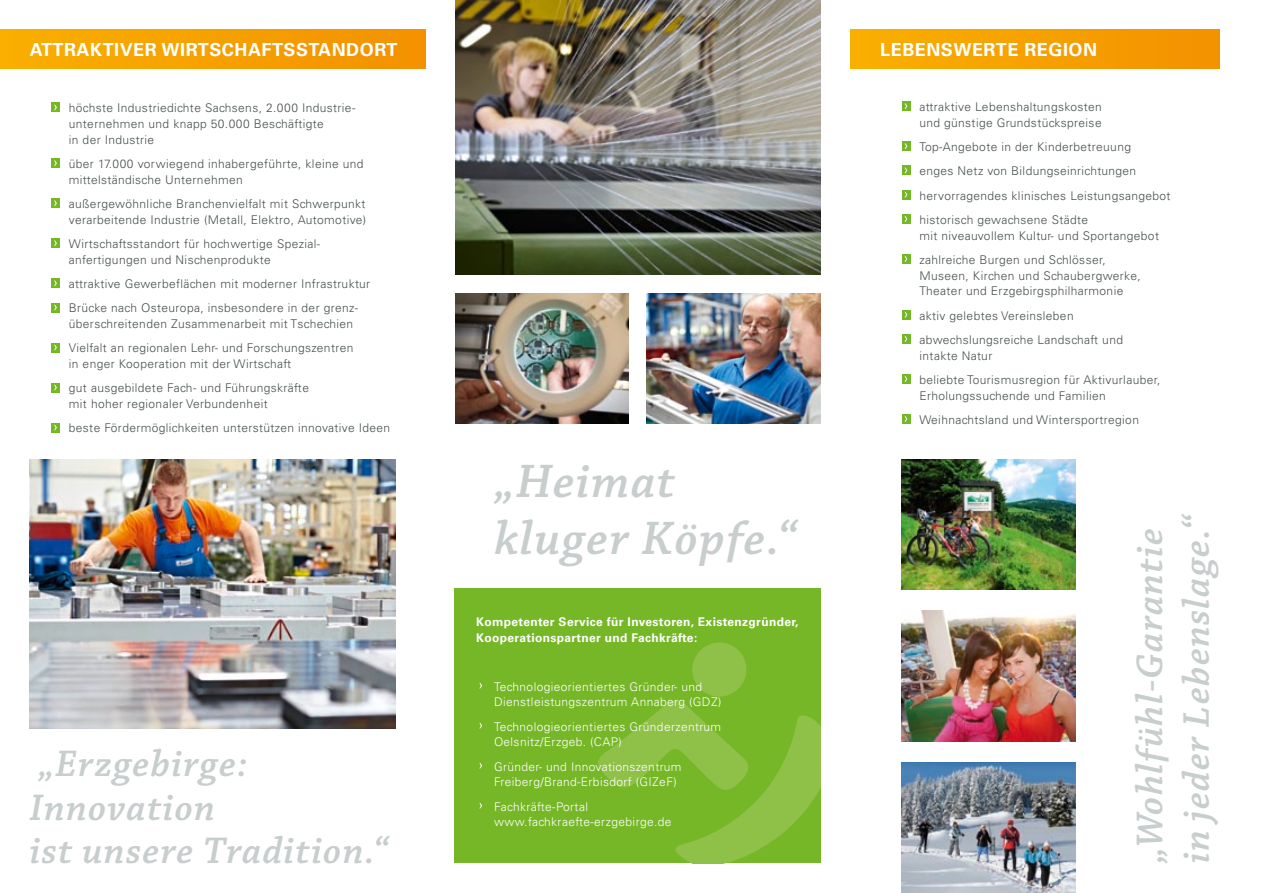
<style>
.page{position:relative;width:1263px;height:893px;background:#fff}
.page>*{position:absolute;margin:0;border:0;box-sizing:border-box;transform-origin:0 0}
.t1{font:italic 600 49.5px/57px "Chaparral Pro";letter-spacing:.03em;color:#c8cdcd}
.t2{font:italic 600 39px/43.5px "Chaparral Pro";letter-spacing:.03em;color:#c8cdcd}
.t3{font:700 18px "Univers";letter-spacing:.03em;color:#fff}
.t4{font:300 12px/24.3px "Univers";letter-spacing:.03em;color:#474f4e}
.t5{font:300 12px/15.8px "Univers";letter-spacing:.03em;color:#fff}
.t6{font:700 12px/15.8px "Univers";letter-spacing:.03em;color:#fff}
</style>
<div class="page">
<img style="left:901px;top:459px;width:174px;height:131px">
<img style="left:455px;top:293px;width:174px;height:131px">
<img style="left:647px;top:293px;width:174px;height:131px">
<img style="left:901px;top:611px;width:174px;height:130px">
<img style="left:455px;top:0;width:366px;height:274px">
<img style="left:901px;top:762px;width:174px;height:131px">
<img style="left:30px;top:459px;width:365px;height:270px">
<div style="left:0;top:30px;width:425px;height:38px;background:linear-gradient(to right,#f9af00,#f39200)"></div>
<svg style="left:51px;top:103px;width:9px;height:9px"></svg>
<div style="left:51px;top:158px;width:9px;height:10px;background:#76b727"></div>
<svg style="left:54px;top:160px;width:3px;height:6px"></svg>
<div style="left:51px;top:198px;width:9px;height:10px;background:#76b727"></div>
<svg style="left:54px;top:200px;width:3px;height:6px"></svg>
<div style="left:51px;top:238px;width:9px;height:10px;background:#76b727"></div>
<svg style="left:54px;top:240px;width:3px;height:6px"></svg>
<div style="left:51px;top:278px;width:9px;height:10px;background:#76b727"></div>
<svg style="left:54px;top:280px;width:3px;height:6px"></svg>
<svg style="left:51px;top:303px;width:9px;height:9px"></svg>
<svg style="left:51px;top:343px;width:9px;height:9px"></svg>
<svg style="left:51px;top:383px;width:9px;height:9px"></svg>
<svg style="left:51px;top:423px;width:9px;height:9px"></svg>
<div style="left:455px;top:589px;width:366px;height:274px;background:#76b727"></div>
<div style="left:692px;top:642px;width:54px;height:55px;background:#8fc149;border-radius:50%"></div>
<svg style="left:598px;top:700px;width:223px;height:163px"></svg>
<div style="left:850px;top:30px;width:369px;height:38px;background:linear-gradient(to right,#f9b000,#f39200)"></div>
<div style="left:901px;top:101px;width:9px;height:10px;background:#76b727"></div>
<svg style="left:904px;top:103px;width:3px;height:6px"></svg>
<div style="left:901px;top:141px;width:9px;height:10px;background:#76b727"></div>
<svg style="left:904px;top:143px;width:3px;height:6px"></svg>
<svg style="left:901px;top:166px;width:9px;height:9px"></svg>
<svg style="left:901px;top:190px;width:9px;height:10px"></svg>
<div style="left:901px;top:214px;width:9px;height:10px;background:#76b727"></div>
<svg style="left:904px;top:216px;width:3px;height:6px"></svg>
<div style="left:901px;top:254px;width:9px;height:10px;background:#76b727"></div>
<svg style="left:904px;top:256px;width:3px;height:6px"></svg>
<div style="left:901px;top:310px;width:9px;height:10px;background:#76b727"></div>
<svg style="left:904px;top:312px;width:3px;height:6px"></svg>
<div style="left:901px;top:334px;width:9px;height:10px;background:#76b727"></div>
<svg style="left:904px;top:336px;width:3px;height:6px"></svg>
<div style="left:901px;top:374px;width:9px;height:10px;background:#76b727"></div>
<svg style="left:904px;top:376px;width:3px;height:6px"></svg>
<div style="left:901px;top:414px;width:9px;height:10px;background:#76b727"></div>
<svg style="left:904px;top:416px;width:3px;height:6px"></svg>
<h3 class="t3" style="left:30px;top:39px;width:369px">Attraktiver Wirtschaftsstandort</h3>
<p class="t4" style="left:69px;top:100px;width:288px;line-height:15.8px">höchste Industriedichte Sachsens, 2.000 Industrie&shy;unternehmen und knapp 50.000 Beschäftigte<br>in der Industrie</p>
<p class="t4" style="left:69px;top:156px;width:296px;line-height:15.8px">über 17.000 vorwiegend inhabergeführte, kleine und mittelständische Unternehmen</p>
<p class="t4" style="left:69px;top:196px;width:299px;line-height:15.8px">außergewöhnliche Branchenvielfalt mit Schwerpunkt verarbeitende Industrie (Metall, Elektro, Automotive)</p>
<p class="t4" style="left:69px;top:236px;width:253px;line-height:15.8px">Wirtschaftsstandort für hochwertige Spezial&shy;anfertigungen und Nischenprodukte</p>
<p class="t4" style="left:69px;top:272px;width:303px">attraktive Gewerbeflächen mit moderner Infrastruktur<br>Brücke nach Osteuropa, insbesondere in der grenz-</p>
<p class="t4" style="left:69px;top:312px;width:286px">überschreitenden Zusammenarbeit mit Tschechien<br>Vielfalt an regionalen Lehr- und Forschungszentren</p>
<p class="t4" style="left:69px;top:352px;width:242px">in enger Kooperation mit der Wirtschaft gut ausgebildete Fach- und Führungskräfte</p>
<p class="t4" style="left:69px;top:392px;width:323px">mit hoher regionaler Verbundenheit<br>beste Fördermöglichkeiten unterstützen innovative Ideen</p>
<h2 class="t2" style="left:30px;top:743px;width:360px">„Erzgebirge:<br>Innovation<br>ist unsere Tradition.“</h2>
<h1 class="t1" style="left:494px;top:454px;width:304px">„Heimat kluger Köpfe.“</h1>
<p class="t6" style="left:476px;top:614px;width:324px">Kompetenter Service für Investoren, Existenzgründer,<br>Kooperationspartner und Fachkräfte:</p>
<p class="t5" style="left:494px;top:678px;width:229px">Technologieorientiertes Gründer- und<br>Dienstleistungszentrum Annaberg (GDZ)</p>
<p class="t5" style="left:494px;top:718px;width:229px">Technologieorientiertes Gründerzentrum<br>Oelsnitz/Erzgeb. (CAP)</p>
<p class="t5" style="left:494px;top:758px;width:189px">Gründer- und Innovationszentrum<br>Freiberg/Brand-Erbisdorf (GIZeF)</p>
<p class="t5" style="left:494px;top:798px;width:179px">Fachkräfte-Portal www.fachkraefte-erzgebirge.de</p>
<h3 class="t3" style="left:880px;top:39px;width:218px">Lebenswerte Region</h3>
<p class="t4" style="left:919px;top:99px;width:184px;line-height:15.8px">attraktive Lebenshaltungskosten und günstige Grundstückspreise</p>
<p class="t4" style="left:919px;top:135px;width:253px">Top-Angebote in der Kinderbetreuung<br>enges Netz von Bildungseinrichtungen hervorragendes klinisches Leistungsangebot historisch gewachsene Städte</p>
<p class="t4" style="left:919px;top:223px;width:241px">mit niveauvollem Kultur- und Sportangebot zahlreiche Burgen und Schlösser,</p>
<p class="t4" style="left:919px;top:267px;width:223px;line-height:15.8px">Museen, Kirchen und Schaubergwerke,<br>Theater und Erzgebirgsphilharmonie</p>
<p class="t4" style="left:919px;top:303px;width:205px">aktiv gelebtes Vereinsleben abwechslungsreiche Landschaft und</p>
<p class="t4" style="left:919px;top:343px;width:243px">intakte Natur<br>beliebte Tourismusregion für Aktivurlauber,</p>
<p class="t4" style="left:919px;top:383px;width:221px">Erholungssuchende und Familien<br>Weihnachtsland und Wintersportregion</p>
<h2 class="t2" style="left:1128px;top:863px;width:351px;line-height:46.8px;rotate:-90deg">„Wohlfühl-Garantie in jeder Lebenslage.“</h2>
</div>
